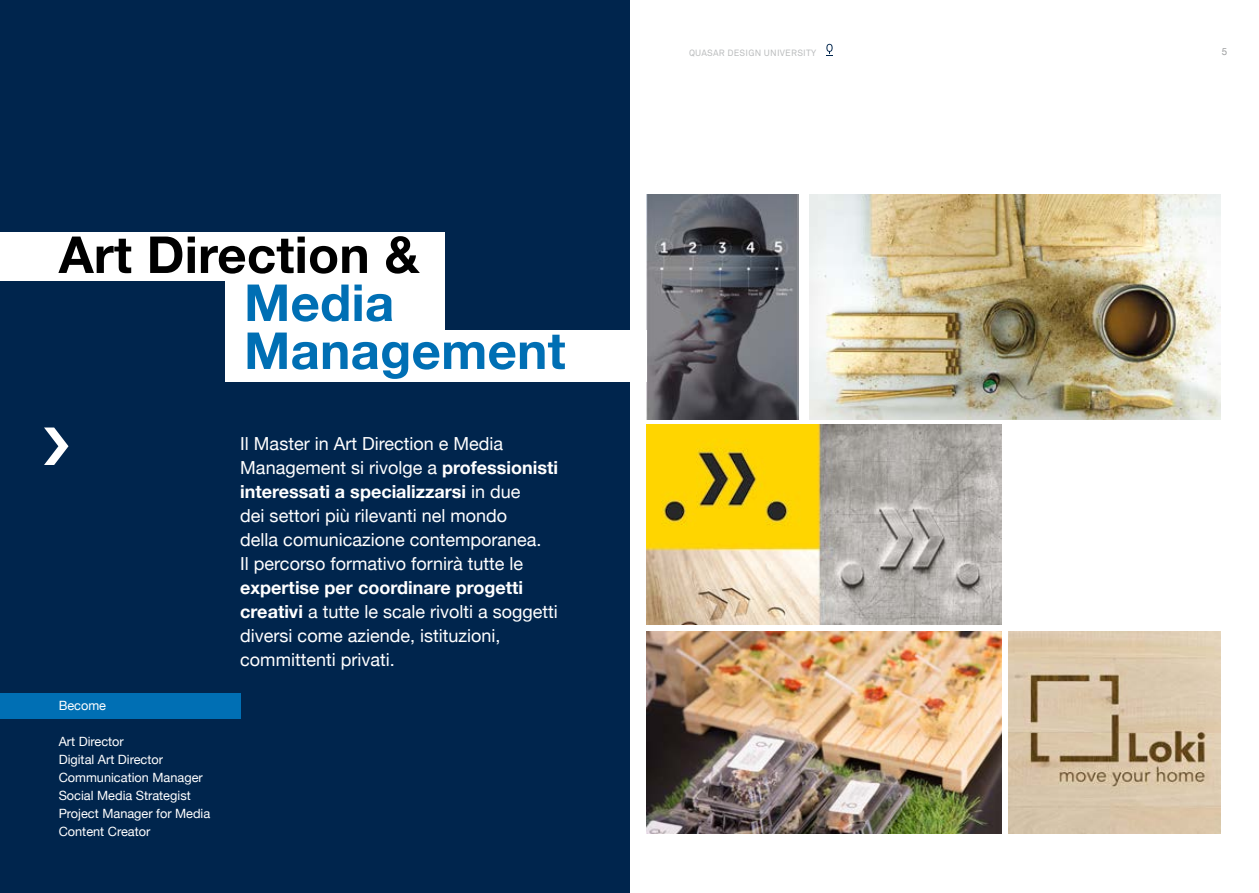
<style>
.page{position:relative;width:1259px;height:893px;background:#fff}
.page>*{position:absolute;margin:0;border:0;box-sizing:border-box;transform-origin:0 0}
.t1{font:700 51px/48px "Helvetica Neue";letter-spacing:.005em;color:#006fb4}
.t2{font:700 51px "Helvetica Neue";letter-spacing:.005em;color:#000}
.t3{font:18px/24px "Helvetica Neue";color:#fff}
.t4{font:12.75px/18px "Helvetica Neue";color:#fff}
.t5{font:9.75px "Helvetica Neue";color:#9c9e9f}
.t6{font:9px "Akkurat Pro";letter-spacing:.025em;color:#bbbdbe}
.s1{font-weight:700}
</style>
<div class="page">
<svg style="left:826px;top:44px;width:6px;height:12px"></svg>
<img style="left:646px;top:194px;width:153px;height:225px">
<img style="left:809px;top:194px;width:411px;height:225px">
<img style="left:646px;top:424px;width:355px;height:201px">
<img style="left:646px;top:631px;width:355px;height:203px">
<img style="left:1008px;top:631px;width:212px;height:203px">
<div style="left:0;top:0;width:629px;height:893px;background:#00254d"></div>
<div style="left:0;top:693px;width:240px;height:26px;background:#006fb4"></div>
<div style="left:225px;top:270px;width:219px;height:70px;background:#fff"></div>
<div style="left:225px;top:331px;width:421px;height:51px;background:#fff"></div>
<div style="left:0;top:232px;width:444px;height:49px;background:#fff"></div>
<h1 class="t2" style="left:59px;top:223px;width:362px">art direction &amp;</h1>
<h1 class="t1" style="left:244px;top:278px;width:323px">media<br>Management</h1>
<p class="t4" style="left:59px;top:696px;width:49px">Become</p>
<p class="t4" style="left:59px;top:732px;width:153px">Art Director<br>Digital Art Director<br>Communication Manager<br>Social Media Strategist<br>Project Manager for Media<br>Content Creator</p>
<p class="t3" style="left:240px;top:432px;width:319px">Il Master in Art Direction e Media Management si rivolge a <span class="s1">professionisti interessati a specializzarsi</span> in due<br>dei settori più rilevanti nel mondo<br>della comunicazione contemporanea.<br>Il percorso formativo fornirà tutte le</p>
<p class="t3" style="left:240px;top:576px;width:319px"><span class="s1">expertise per coordinare progetti creativi</span> a tutte le scale rivolti a soggetti diversi come aziende, istituzioni, committenti privati.</p>
<p class="t6" style="left:689px;top:48px;width:129px">QUASAR DESIGN UNIVERSITY</p>
<p class="t5" style="left:1221px;top:45px;width:7px">5</p>
</div>
